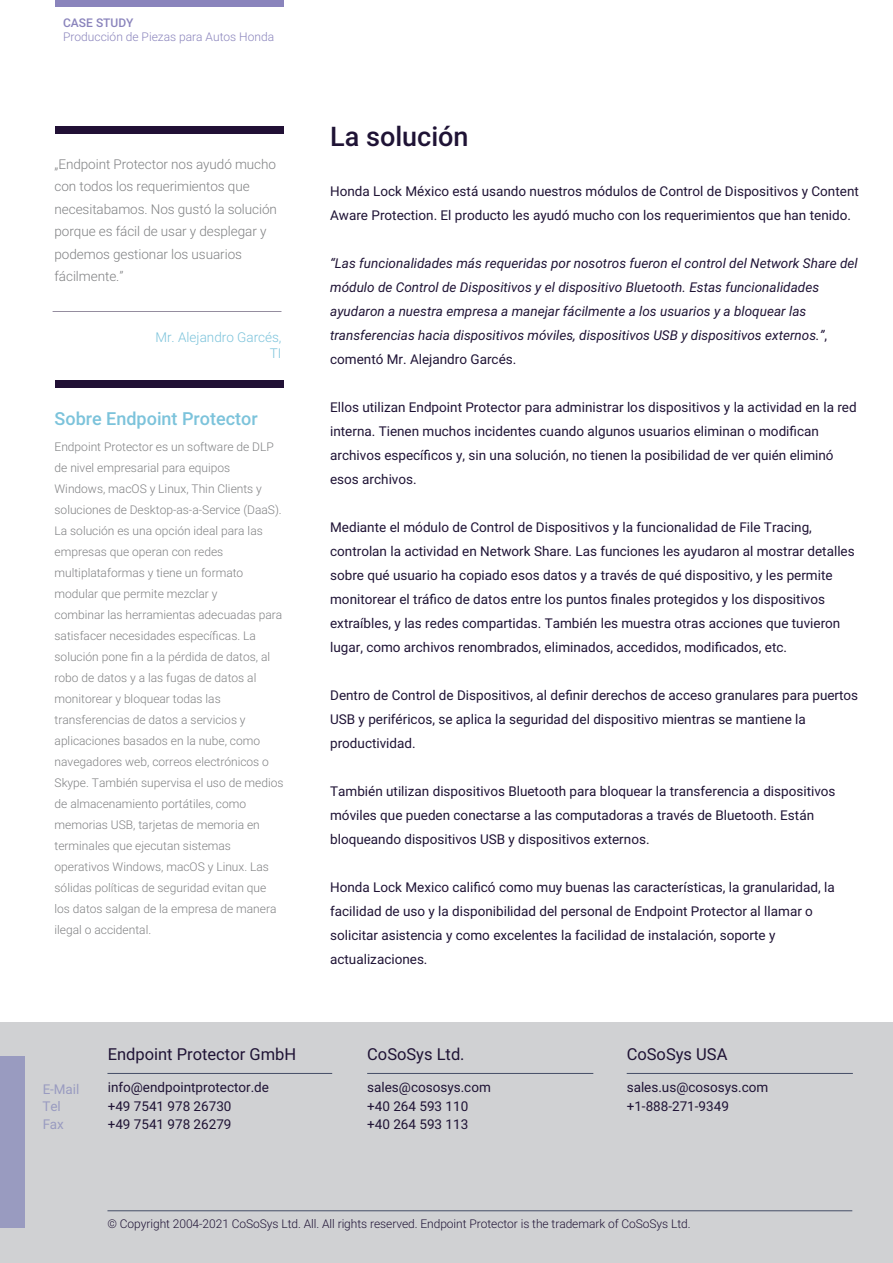
<style>
.page{position:relative;width:893px;height:1263px;background:#fff}
.page>*{position:absolute;margin:0;border:0;box-sizing:border-box;transform-origin:0 0}
.t1{font:500 27px "Roboto";color:#1f1335}
.t2{font:500 18px "Roboto";color:#7cc3db}
.t3{font:16.5px "Roboto";color:#1f1335}
.t4{font:13.5px/24px "Roboto";color:#1f1335}
.t5{font:italic 13.5px/24px "Roboto";color:#1f1335}
.t6{font:300 13.5px/22.5px "Roboto";letter-spacing:-.005em;color:#808183}
.t7{font:300 13.5px/16.5px "Roboto";color:#7cc3db;text-align:right}
.t8{font:13.5px/17.7px "Roboto";color:#6366ae}
.t9{font:300 12px/21px "Roboto";color:#808183}
.t10{font:300 12px "Roboto";letter-spacing:-.005em;color:#1f1335}
.t11{font:300 12px "Roboto";color:#8a84bc}
.t12{font:500 12px "Roboto";color:#8a84bc}
.s1{font-style:normal}
</style>
<div class="page">
<div style="left:55px;top:126px;width:228px;height:7px;background:#211035"></div>
<div style="left:0;top:1022px;width:893px;height:241px;background:#d0d1d3"></div>
<div style="left:0;top:1056px;width:24px;height:172px;background:#999bc0"></div>
<hr style="left:107px;top:1073px;width:225px;height:1px;background:#454e67">
<hr style="left:107px;top:1210px;width:745px;height:1px;background:#454e67">
<hr style="left:367px;top:1073px;width:226px;height:1px;background:#454e67">
<hr style="left:627px;top:1073px;width:226px;height:1px;background:#454e67">
<div style="left:55px;top:380px;width:228px;height:7px;background:#211035"></div>
<div style="left:55px;top:0;width:228px;height:6px;background:#8a84bc"></div>
<hr style="left:53px;top:311px;width:228px;height:1px;background:#211035">
<p class="t12" style="left:63px;top:14px;width:72px">CASE STUDY</p>
<p class="t11" style="left:63px;top:29px;width:213px">Producción de Piezas para Autos Honda</p>
<p class="t6" style="left:55px;top:152px;width:224px">„Endpoint Protector nos ayudó mucho con todos los requerimientos que necesitabamos. Nos gustó la solución porque es fácil de usar y desplegar y podemos gestionar los usuarios fácilmente.”</p>
<p class="t7" style="left:155px;top:328px;width:128px">Mr. Alejandro Garcés,<br>TI</p>
<h2 class="t2" style="left:55px;top:406px;width:205px">Sobre Endpoint Protector</h2>
<p class="t9" style="left:55px;top:435px;width:230px">Endpoint Protector es un software de DLP de nivel empresarial para equipos Windows, macOS y Linux, Thin Clients y soluciones de Desktop-as-a-Service (DaaS).<br>La solución es una opción ideal para las empresas que operan con redes multiplataformas y tiene un formato modular que permite mezclar y<br>combinar las herramientas adecuadas para satisfacer necesidades específicas. La solución pone fin a la pérdida de datos, al robo de datos y a las fugas de datos al monitorear y bloquear todas las transferencias de datos a servicios y aplicaciones basados en la nube, como navegadores web, correos electrónicos o Skype. También supervisa el uso de medios de almacenamiento portátiles, como memorias USB, tarjetas de memoria en terminales que ejecutan sistemas operativos Windows, macOS y Linux. Las sólidas políticas de seguridad evitan que los datos salgan de la empresa de manera ilegal o accidental.</p>
<h1 class="t1" style="left:330px;top:117px;width:140px">La solución</h1>
<p class="t4" style="left:330px;top:179px;width:530px">Honda Lock México está usando nuestros módulos de Control de Dispositivos y Content<br>Aware Protection. El producto les ayudó mucho con los requerimientos que han tenido.</p>
<p class="t5" style="left:330px;top:251px;width:529px">“Las funcionalidades más requeridas por nosotros fueron el control del Network Share del módulo de Control de Dispositivos y el dispositivo Bluetooth. Estas funcionalidades ayudaron a nuestra empresa a manejar fácilmente a los usuarios y a bloquear las transferencias hacia dispositivos móviles, dispositivos USB y dispositivos externos.”<span class="s1">, comentó Mr. Alejandro Garcés.</span></p>
<p class="t4" style="left:330px;top:395px;width:528px">Ellos utilizan Endpoint Protector para administrar los dispositivos y la actividad en la red interna. Tienen muchos incidentes cuando algunos usuarios eliminan o modifican archivos específicos y, sin una solución, no tienen la posibilidad de ver quién eliminó esos archivos.</p>
<p class="t4" style="left:330px;top:515px;width:526px">Mediante el módulo de Control de Dispositivos y la funcionalidad de File Tracing, controlan la actividad en Network Share. Las funciones les ayudaron al mostrar detalles sobre qué usuario ha copiado esos datos y a través de qué dispositivo, y les permite monitorear el tráfico de datos entre los puntos finales protegidos y los dispositivos extraíbles, y las redes compartidas. También les muestra otras acciones que tuvieron lugar, como archivos renombrados, eliminados, accedidos, modificados, etc.</p>
<p class="t4" style="left:330px;top:683px;width:530px">Dentro de Control de Dispositivos, al definir derechos de acceso granulares para puertos<br>USB y periféricos, se aplica la seguridad del dispositivo mientras se mantiene la productividad.</p>
<p class="t4" style="left:330px;top:779px;width:507px">También utilizan dispositivos Bluetooth para bloquear la transferencia a dispositivos móviles que pueden conectarse a las computadoras a través de Bluetooth. Están bloqueando dispositivos USB y dispositivos externos.</p>
<p class="t4" style="left:330px;top:875px;width:506px">Honda Lock Mexico calificó como muy buenas las características, la granularidad, la facilidad de uso y la disponibilidad del personal de Endpoint Protector al llamar o solicitar asistencia y como excelentes la facilidad de instalación, soporte y actualizaciones.</p>
<p class="t8" style="left:42px;top:1079px;width:39px">E-Mail<br>Tel<br>Fax</p>
<p class="t3" style="left:108px;top:1042px;width:190px">Endpoint Protector GmbH</p>
<p class="t3" style="left:367px;top:1042px;width:99px">CoSoSys Ltd.</p>
<p class="t4" style="left:108px;top:1075px;width:163px">info@endpointprotector.de</p>
<p class="t4" style="left:367px;top:1075px;width:125px">sales@cososys.com</p>
<p class="t4" style="left:108px;top:1097px;width:125px;line-height:17.7px">+49 7541 978 26730 +49 7541 978 26279</p>
<p class="t4" style="left:367px;top:1097px;width:103px;line-height:17.7px">+40 264 593 110 +40 264 593 113</p>
<p class="t3" style="left:627px;top:1042px;width:102px">CoSoSys USA</p>
<p class="t4" style="left:627px;top:1078px;width:143px;line-height:19px">sales.us@cososys.com +1-888-271-9349</p>
<p class="t10" style="left:108px;top:1215px;width:585px">© Copyright 2004-2021 CoSoSys Ltd. All. All rights reserved. Endpoint Protector is the trademark of CoSoSys Ltd.</p>
</div>
